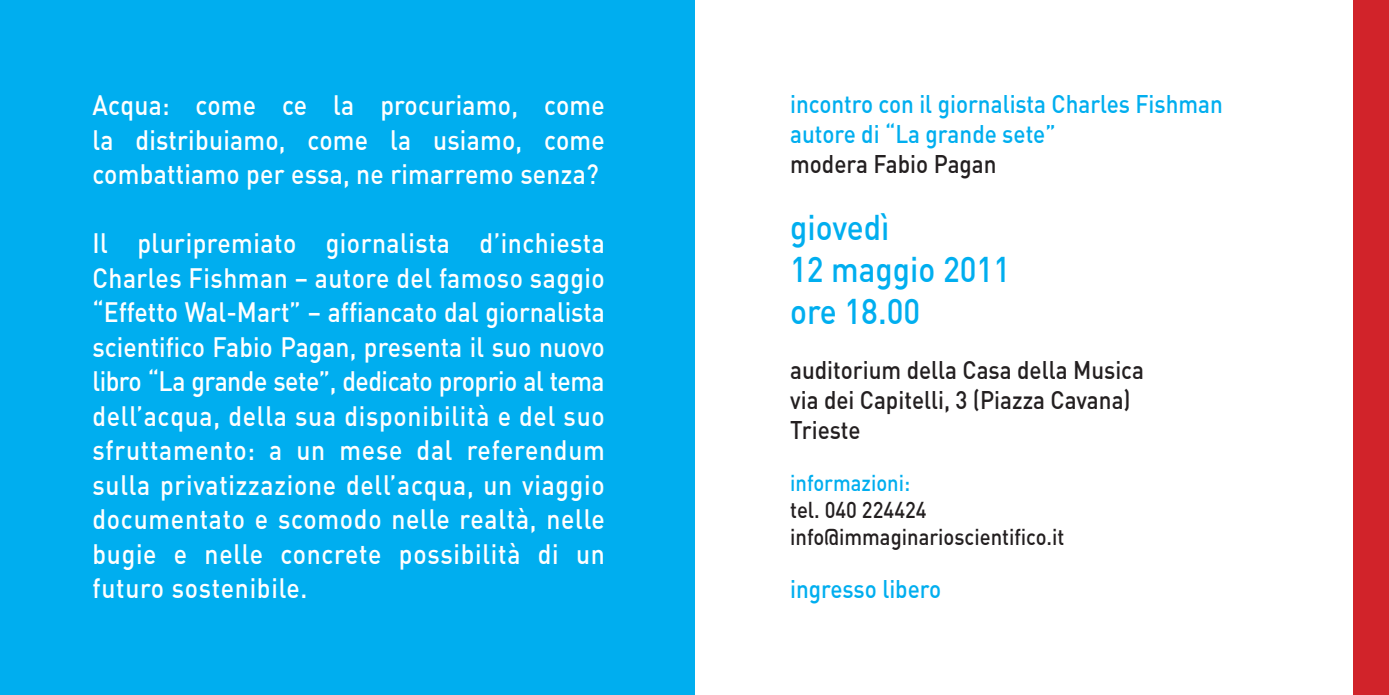
<style>
.page{position:relative;width:1389px;height:695px;background:#fff}
.page>*{position:absolute;margin:0;border:0;box-sizing:border-box;transform-origin:0 0}
.t1{font:500 35px "DIN";color:#00aeef;scale:.9 1}
.t2{font:500 27.5px/34.5px "DIN";letter-spacing:.01em;color:#fff;text-align:justify;scale:.9 1}
.t3{font:500 25px "DIN";color:#231f20;scale:.9 1}
.t4{font:500 25px "DIN";color:#00aeef;scale:.9 1}
.t5{font:500 22.5px "DIN";color:#231f20;scale:.9 1}
.t6{font:500 22.5px "DIN";color:#00aeef;scale:.9 1}
</style>
<div class="page">
<div style="left:0;top:0;width:694px;height:694px;background:#00aeef"></div>
<div style="left:1354px;top:0;width:35px;height:694px;background:#d1232a"></div>
<p class="t2" style="left:92px;top:87px;width:571px">Acqua: come ce la procuriamo, come la distribuiamo, come la usiamo, come combattiamo per essa, ne rimarremo senza?</p>
<p class="t2" style="left:92px;top:225px;width:571px">Il pluripremiato giornalista d’inchiesta Charles Fishman – autore del famoso saggio “Effetto Wal-Mart” – affiancato dal giornalista scientifico Fabio Pagan, presenta il suo nuovo libro “La grande sete”, dedicato proprio al tema dell’acqua, della sua disponibilità e del suo sfruttamento: a un mese dal referendum sulla privatizzazione dell’acqua, un viaggio documentato e scomodo nelle realtà, nelle bugie e nelle concrete possibilità di un futuro sostenibile.</p>
<p class="t4" style="left:790px;top:88px;width:482px">incontro con il giornalista Charles Fishman</p>
<p class="t4" style="left:790px;top:118px;width:297px">autore di “La grande sete”</p>
<p class="t3" style="left:790px;top:148px;width:231px">modera Fabio Pagan</p>
<p class="t1" style="left:790px;top:205px;width:112px">giovedì</p>
<p class="t1" style="left:790px;top:247px;width:246px">12 maggio 2011</p>
<p class="t1" style="left:790px;top:289px;width:146px">ore 18.00</p>
<p class="t3" style="left:790px;top:354px;width:395px">auditorium della Casa della Musica</p>
<p class="t3" style="left:790px;top:384px;width:380px">via dei Capitelli, 3 (Piazza Cavana)</p>
<p class="t3" style="left:790px;top:414px;width:80px">Trieste</p>
<p class="t6" style="left:790px;top:469px;width:135px">informazioni:</p>
<p class="t5" style="left:790px;top:496px;width:153px">tel. 040 224424</p>
<p class="t5" style="left:790px;top:523px;width:306px">info@immaginarioscientifico.it</p>
<p class="t4" style="left:790px;top:573px;width:169px">ingresso libero</p>
</div>
